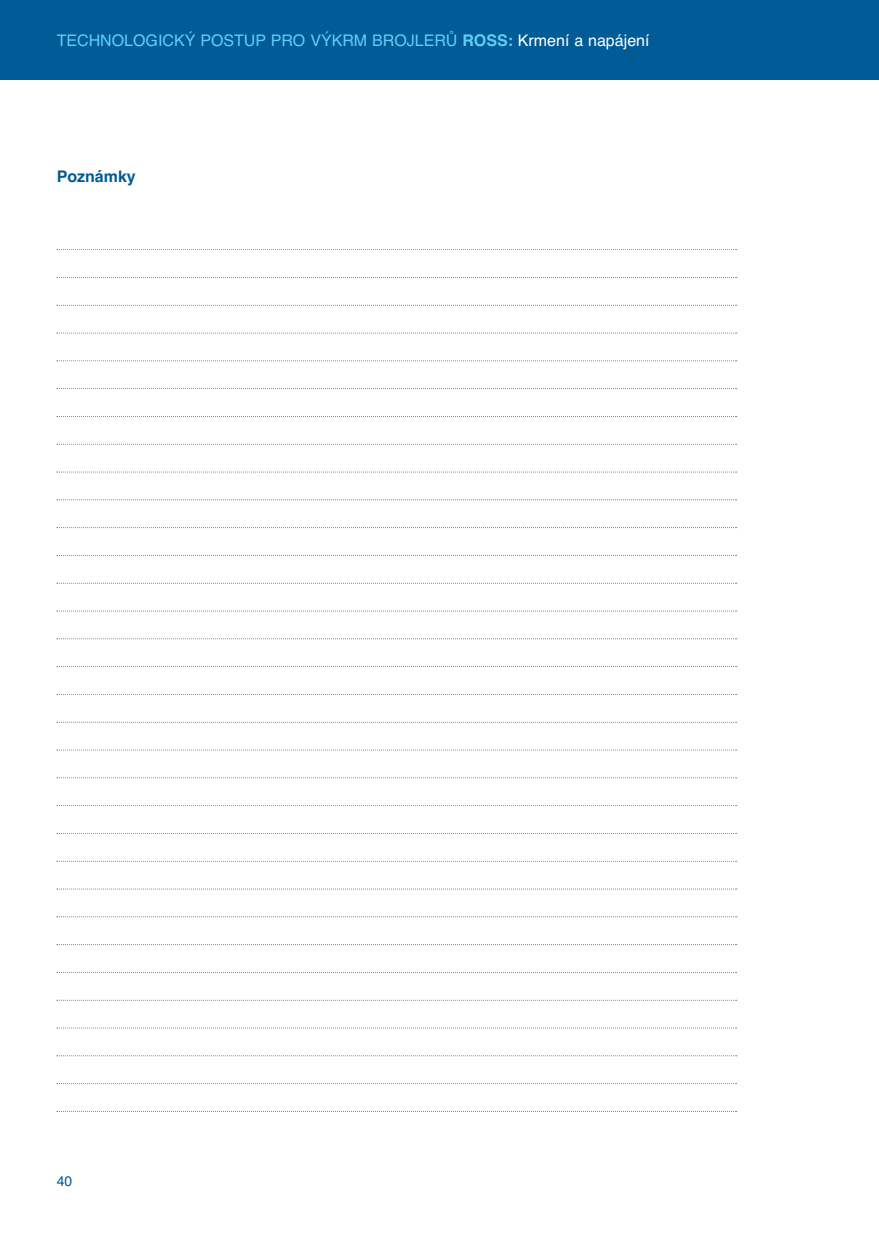
<style>
.page{position:relative;width:879px;height:1248px;background:#fff}
.page>*{position:absolute;margin:0;border:0;box-sizing:border-box;transform-origin:0 0}
.t1{font:16px "Helvetica";color:#62cdf5}
.t2{font:700 16px "Helvetica";color:#005b97}
.t3{font:14px "Helvetica";color:#005b97}
.s1{font-weight:700}
.s2{color:#fff}
</style>
<div class="page">
<div style="left:0;top:0;width:879px;height:79px;background:#005b97"></div>
<svg style="left:57px;top:249px;width:680px;height:1px"></svg>
<svg style="left:57px;top:277px;width:680px;height:1px"></svg>
<svg style="left:57px;top:305px;width:680px;height:1px"></svg>
<svg style="left:57px;top:332px;width:680px;height:1px"></svg>
<svg style="left:57px;top:360px;width:680px;height:1px"></svg>
<svg style="left:57px;top:388px;width:680px;height:1px"></svg>
<svg style="left:57px;top:416px;width:680px;height:1px"></svg>
<svg style="left:57px;top:443px;width:680px;height:1px"></svg>
<svg style="left:57px;top:471px;width:680px;height:1px"></svg>
<svg style="left:57px;top:499px;width:680px;height:1px"></svg>
<svg style="left:57px;top:527px;width:680px;height:1px"></svg>
<svg style="left:57px;top:555px;width:680px;height:1px"></svg>
<svg style="left:57px;top:582px;width:680px;height:1px"></svg>
<svg style="left:57px;top:610px;width:680px;height:1px"></svg>
<svg style="left:57px;top:638px;width:680px;height:1px"></svg>
<svg style="left:57px;top:666px;width:680px;height:1px"></svg>
<svg style="left:57px;top:694px;width:680px;height:1px"></svg>
<svg style="left:57px;top:721px;width:680px;height:1px"></svg>
<svg style="left:57px;top:749px;width:680px;height:1px"></svg>
<svg style="left:57px;top:777px;width:680px;height:1px"></svg>
<svg style="left:57px;top:805px;width:680px;height:1px"></svg>
<svg style="left:57px;top:860px;width:680px;height:1px"></svg>
<svg style="left:57px;top:888px;width:680px;height:1px"></svg>
<svg style="left:57px;top:916px;width:680px;height:1px"></svg>
<svg style="left:57px;top:944px;width:680px;height:1px"></svg>
<svg style="left:57px;top:999px;width:680px;height:1px"></svg>
<svg style="left:57px;top:1027px;width:680px;height:1px"></svg>
<svg style="left:57px;top:1055px;width:680px;height:1px"></svg>
<p class="t1" style="left:57px;top:31px;width:594px">TECHNOLOGICKÝ POSTUP PRO VÝKRM BROJLERŮ <span class="s1">ROSS:</span> <span class="s2">Krmení a napájení</span></p>
<p class="t2" style="left:57px;top:167px;width:81px">Poznámky</p>
<p class="t3" style="left:57px;top:1172px;width:17px">40</p>
</div>
